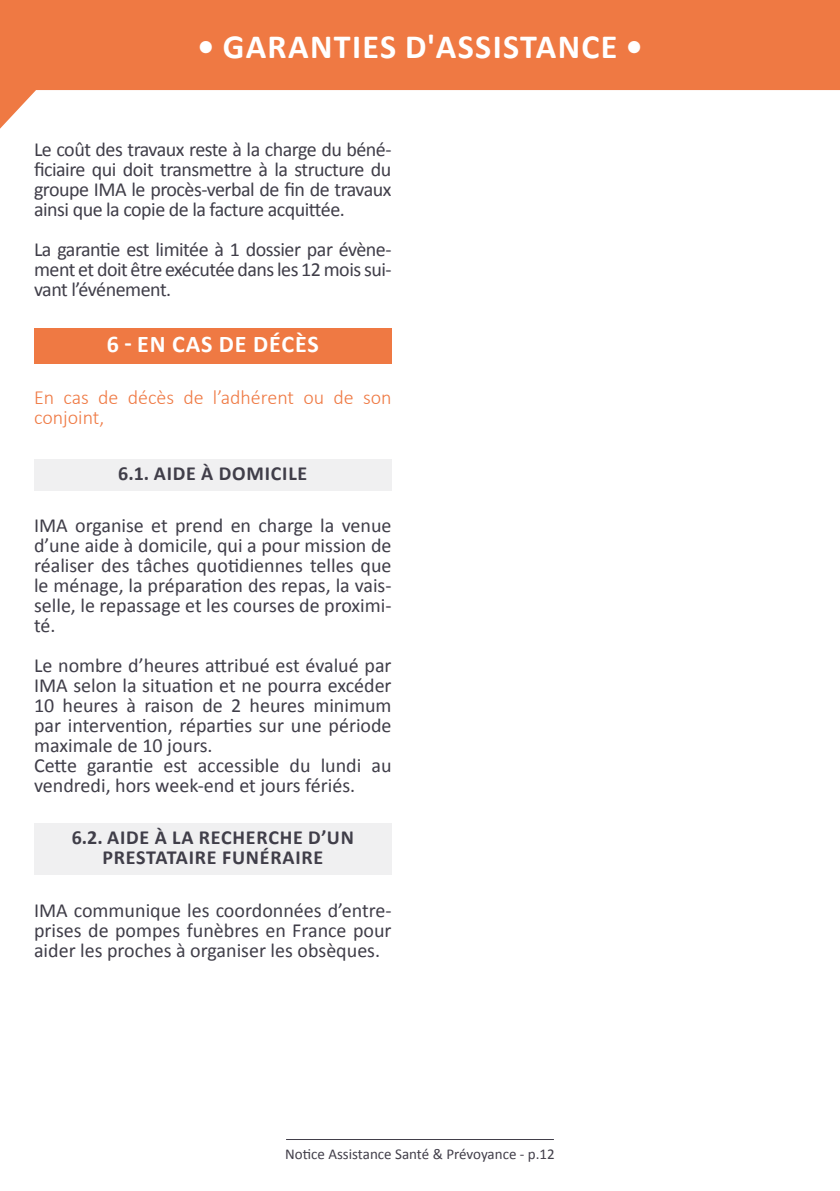
<style>
.page{position:relative;width:840px;height:1191px;background:#fff}
.page>*{position:absolute;margin:0;border:0;box-sizing:border-box;transform-origin:0 0}
.t1{font:700 34px "Calibri";letter-spacing:.04em;color:#fff}
.t2{font:700 24px "Calibri";letter-spacing:.04em;color:#fff}
.t3{font:20px/20px "Calibri";color:#403e49;text-align:justify}
.t4{font:700 20px/20px "Calibri";letter-spacing:.04em;color:#403e49;text-align:center}
.t5{font:300 20px/20px "Calibri";color:#ef7943}
.t6{font:15px "Calibri";color:#423f4a}
</style>
<div class="page">
<svg style="left:0;top:0;width:839px;height:129px;fill:#ef7943"></svg>
<hr style="left:286px;top:1139px;width:267px;height:1px;background:#423f4a">
<div style="left:34px;top:328px;width:357px;height:36px;background:#ef7943"></div>
<div style="left:34px;top:459px;width:357px;height:32px;background:#f0f0f1"></div>
<div style="left:34px;top:823px;width:357px;height:52px;background:#f0f0f1"></div>
<h1 class="t1" style="left:197px;top:25px;width:446px">• GARANTIES D'ASSISTANCE •</h1>
<p class="t3" style="left:34px;top:140px;width:359px">Le coût des travaux reste à la charge du béné&shy;ficiaire qui doit transmettre à la structure du groupe IMA le procès-verbal de fin de travaux ainsi que la copie de la facture acquittée.</p>
<p class="t3" style="left:34px;top:240px;width:359px">La garantie est limitée à 1 dossier par évène&shy;ment et doit être exécutée dans les 12 mois sui&shy;vant l’événement.</p>
<p class="t2" style="left:107px;top:329px;width:213px">6 - EN CAS DE DÉCÈS</p>
<p class="t5" style="left:34px;top:387px;width:359px">En cas de décès de l’adhérent ou de son conjoint,</p>
<p class="t4" style="left:118px;top:464px;width:190px">6.1. AIDE À DOMICILE</p>
<p class="t3" style="left:34px;top:516px;width:359px">IMA organise et prend en charge la venue d’une aide à domicile, qui a pour mission de réaliser des tâches quotidiennes telles que le ménage, la préparation des repas, la vais&shy;selle, le repassage et les courses de proximi&shy;té.</p>
<p class="t3" style="left:34px;top:656px;width:359px;text-align:left">Le nombre d’heures attribué est évalué par IMA selon la situation et ne pourra excéder 10 heures à raison de 2 heures minimum par intervention, réparties sur une période maximale de 10 jours.<br>Cette garantie est accessible du lundi au vendredi, hors week-end et jours fériés.</p>
<p class="t4" style="left:72px;top:828px;width:284px">6.2. AIDE À LA RECHERCHE D’UN<br>PRESTATAIRE FUNÉRAIRE</p>
<p class="t3" style="left:34px;top:900px;width:359px">IMA communique les coordonnées d’entre&shy;prises de pompes funèbres en France pour aider les proches à organiser les obsèques.</p>
<p class="t6" style="left:285px;top:1144px;width:271px">Notice Assistance Santé &amp; Prévoyance - p.12</p>
</div>
